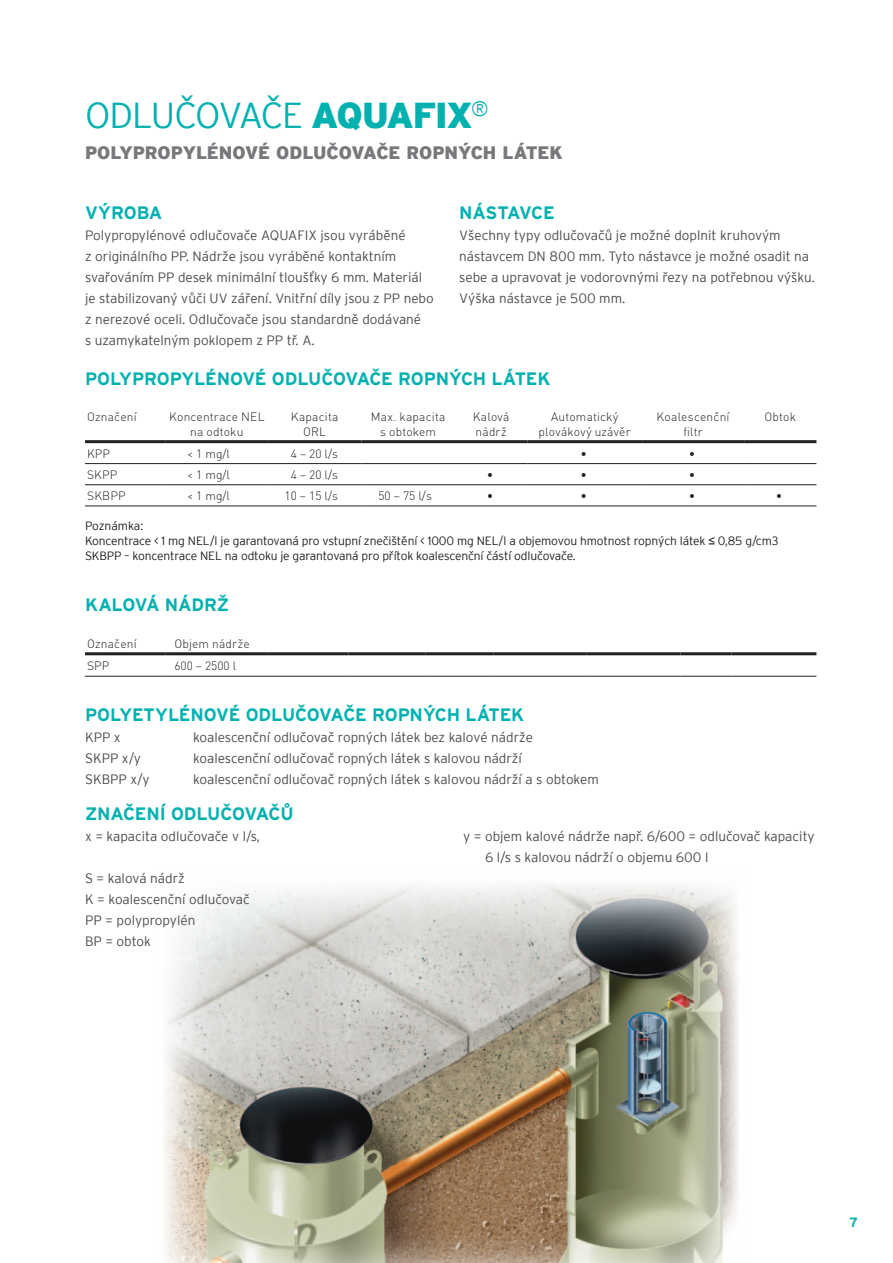
<style>
.page{position:relative;width:893px;height:1263px;background:#fff}
.page>*{position:absolute;margin:0;border:0;box-sizing:border-box;transform-origin:0 0}
.t1{font:300 36px "Interstate";letter-spacing:-.06em;color:#00b1b0}
.t2{font:700 18px "Interstate 3";letter-spacing:-.015em;color:#00b1b0}
.t3{font:900 18px "Interstate";letter-spacing:-.005em;color:#76787b}
.t4{font:300 13.5px/21px "Interstate";color:#4b4c4d}
.t5{font:700 13.5px "Interstate 3";color:#00b1b0}
.t6{font:300 12px/15px "Interstate";letter-spacing:-.01em;color:#231f20}
.t7{font:300 12px/15px "DIN Pro";letter-spacing:.015em;color:#231f20;text-align:center}
.t8{font:12px "DIN Light CE";letter-spacing:.015em;color:#231f20}
.s1{font-weight:900}
.s2{font-family:"Arial";font-weight:400}
</style>
<div class="page">
<img style="left:164px;top:883px;width:574px;height:380px">
<hr style="left:85px;top:484px;width:81px;height:1px;background:#231f20">
<hr style="left:166px;top:484px;width:102px;height:1px;background:#231f20">
<hr style="left:85px;top:440px;width:81px;height:3px;background:#231f20">
<hr style="left:85px;top:463px;width:81px;height:1px;background:#231f20">
<hr style="left:166px;top:463px;width:102px;height:1px;background:#231f20">
<hr style="left:268px;top:463px;width:93px;height:1px;background:#231f20">
<hr style="left:361px;top:463px;width:94px;height:1px;background:#231f20">
<hr style="left:455px;top:463px;width:72px;height:1px;background:#231f20">
<hr style="left:527px;top:463px;width:115px;height:1px;background:#231f20">
<hr style="left:642px;top:463px;width:102px;height:1px;background:#231f20">
<hr style="left:744px;top:463px;width:72px;height:1px;background:#231f20">
<hr style="left:268px;top:484px;width:93px;height:1px;background:#231f20">
<hr style="left:361px;top:484px;width:94px;height:1px;background:#231f20">
<hr style="left:455px;top:484px;width:72px;height:1px;background:#231f20">
<hr style="left:527px;top:484px;width:115px;height:1px;background:#231f20">
<hr style="left:642px;top:484px;width:102px;height:1px;background:#231f20">
<hr style="left:744px;top:484px;width:72px;height:1px;background:#231f20">
<hr style="left:85px;top:506px;width:81px;height:1px;background:#231f20">
<hr style="left:166px;top:506px;width:102px;height:1px;background:#231f20">
<hr style="left:268px;top:506px;width:93px;height:1px;background:#231f20">
<hr style="left:361px;top:506px;width:94px;height:1px;background:#231f20">
<hr style="left:455px;top:506px;width:72px;height:1px;background:#231f20">
<hr style="left:527px;top:506px;width:115px;height:1px;background:#231f20">
<hr style="left:642px;top:506px;width:102px;height:1px;background:#231f20">
<hr style="left:744px;top:506px;width:72px;height:1px;background:#231f20">
<hr style="left:166px;top:440px;width:102px;height:3px;background:#231f20">
<hr style="left:268px;top:440px;width:93px;height:3px;background:#231f20">
<hr style="left:361px;top:440px;width:94px;height:3px;background:#231f20">
<hr style="left:455px;top:440px;width:72px;height:3px;background:#231f20">
<hr style="left:527px;top:440px;width:115px;height:3px;background:#231f20">
<hr style="left:642px;top:440px;width:102px;height:3px;background:#231f20">
<hr style="left:744px;top:440px;width:72px;height:3px;background:#231f20">
<hr style="left:85px;top:652px;width:81px;height:3px;background:#231f20">
<hr style="left:85px;top:676px;width:81px;height:1px;background:#231f20">
<hr style="left:166px;top:676px;width:102px;height:1px;background:#231f20">
<hr style="left:268px;top:676px;width:81px;height:1px;background:#231f20">
<hr style="left:349px;top:676px;width:76px;height:1px;background:#231f20">
<hr style="left:425px;top:676px;width:68px;height:1px;background:#231f20">
<hr style="left:493px;top:676px;width:94px;height:1px;background:#231f20">
<hr style="left:587px;top:676px;width:93px;height:1px;background:#231f20">
<hr style="left:680px;top:676px;width:51px;height:1px;background:#231f20">
<hr style="left:731px;top:676px;width:85px;height:1px;background:#231f20">
<hr style="left:166px;top:652px;width:102px;height:3px;background:#231f20">
<hr style="left:268px;top:652px;width:81px;height:3px;background:#231f20">
<hr style="left:349px;top:652px;width:76px;height:3px;background:#231f20">
<hr style="left:425px;top:652px;width:68px;height:3px;background:#231f20">
<hr style="left:493px;top:652px;width:94px;height:3px;background:#231f20">
<hr style="left:587px;top:652px;width:93px;height:3px;background:#231f20">
<hr style="left:680px;top:652px;width:51px;height:3px;background:#231f20">
<hr style="left:731px;top:652px;width:85px;height:3px;background:#231f20">
<h1 class="t1" style="left:85px;top:94px;width:405px">Odlučovače <span class="s1">AQUAFIX</span><sup>®</sup></h1>
<h2 class="t3" style="left:85px;top:142px;width:479px">POLYPROPYLÉNOVÉ ODLUČOVAČE ROPNÝCH LÁTEK</h2>
<h2 class="t2" style="left:85px;top:202px;width:79px">VÝROBA</h2>
<p class="t4" style="left:85px;top:224px;width:350px">Polypropylénové odlučovače AQUAFIX jsou vyráběné<br>z originálního PP. Nádrže jsou vyráběné kontaktním svařováním PP desek minimální tloušťky 6 mm. Materiál je stabilizovaný vůči UV záření. Vnitřní díly jsou z PP nebo z nerezové oceli. Odlučovače jsou standardně dodávané<br>s uzamykatelným poklopem z PP tř. A.</p>
<h2 class="t2" style="left:459px;top:202px;width:97px">NÁSTAVCE</h2>
<p class="t4" style="left:459px;top:224px;width:357px">Všechny typy odlučovačů je možné doplnit kruhovým nástavcem DN 800 mm. Tyto nástavce je možné osadit na sebe a upravovat je vodorovnými řezy na potřebnou výšku.<br>Výška nástavce je 500 mm.</p>
<h2 class="t2" style="left:85px;top:368px;width:467px">POLYPROPYLÉNOVÉ ODLUČOVAČE ROPNÝCH LÁTEK</h2>
<p class="t7" style="left:87px;top:408px;width:51px">Označení</p>
<p class="t7" style="left:169px;top:408px;width:97px">Koncentrace NEL na odtoku</p>
<p class="t7" style="left:291px;top:408px;width:49px">Kapacita<br>ORL</p>
<p class="t7" style="left:371px;top:408px;width:76px">Max. kapacita s obtokem</p>
<p class="t7" style="left:473px;top:408px;width:38px;text-align:left">Kalová nádrž</p>
<p class="t7" style="left:539px;top:408px;width:94px">Automatický plovákový uzávěr</p>
<p class="t7" style="left:657px;top:408px;width:74px">Koalescenční filtr</p>
<p class="t7" style="left:764px;top:408px;width:33px">Obtok</p>
<p class="t7" style="left:87px;top:445px;width:25px">KpP</p>
<p class="t7" style="left:187px;top:445px;width:44px">&lt; 1 mg/l</p>
<p class="t7" style="left:291px;top:445px;width:49px">4 – 20 l/s</p>
<p class="t7" style="left:580px;top:445px;width:8px">•</p>
<p class="t7" style="left:689px;top:445px;width:8px">•</p>
<p class="t7" style="left:87px;top:466px;width:32px">sKpP</p>
<p class="t7" style="left:187px;top:466px;width:44px">&lt; 1 mg/l</p>
<p class="t7" style="left:291px;top:466px;width:49px">4 – 20 l/s</p>
<p class="t7" style="left:487px;top:466px;width:8px">•</p>
<p class="t7" style="left:580px;top:466px;width:8px">•</p>
<p class="t7" style="left:689px;top:466px;width:8px">•</p>
<p class="t7" style="left:87px;top:488px;width:24px">sKbpp</p>
<p class="t7" style="left:187px;top:488px;width:44px">&lt; 1 mg/l</p>
<p class="t7" style="left:285px;top:488px;width:55px">10 – 15 l/s</p>
<p class="t7" style="left:378px;top:488px;width:55px">50 – 75 l/s</p>
<p class="t7" style="left:487px;top:488px;width:8px">•</p>
<p class="t7" style="left:580px;top:488px;width:8px">•</p>
<p class="t7" style="left:689px;top:488px;width:8px">•</p>
<p class="t7" style="left:776px;top:488px;width:8px">•</p>
<p class="t6" style="left:85px;top:518px;width:695px">Poznámka:<br>Koncentrace &lt; 1 mg NEL/l je garantovaná pro vstupní znečištění &lt; 1000 mg NEL/l a objemovou hmotnost ropných látek <span class="s2">≤</span> 0,85 g/cm3<br>SKBPP – koncentrace NEL na odtoku je garantovaná pro přítok koalescenční částí odlučovače.</p>
<h2 class="t2" style="left:85px;top:595px;width:146px">KALOVÁ NÁDRŽ</h2>
<p class="t8" style="left:87px;top:636px;width:51px">Označení</p>
<p class="t8" style="left:174px;top:636px;width:77px">Objem nádrže</p>
<p class="t8" style="left:87px;top:658px;width:24px">SPP</p>
<p class="t8" style="left:174px;top:658px;width:63px">600 – 2500 l</p>
<h2 class="t2" style="left:85px;top:705px;width:441px">POLYETYLÉNOVÉ ODLUČOVAČE ROPNÝCH LÁTEK</h2>
<p class="t4" style="left:85px;top:727px;width:37px">KPP x</p>
<p class="t4" style="left:193px;top:727px;width:342px">koalescenční odlučovač ropných látek bez kalové nádrže</p>
<p class="t4" style="left:85px;top:748px;width:58px">SKPP x/y</p>
<p class="t4" style="left:193px;top:748px;width:330px">koalescenční odlučovač ropných látek s kalovou nádrží</p>
<p class="t4" style="left:85px;top:769px;width:66px">SKBPP x/y</p>
<p class="t4" style="left:193px;top:769px;width:407px">koalescenční odlučovač ropných látek s kalovou nádrží a s obtokem</p>
<h2 class="t2" style="left:85px;top:804px;width:210px">ZNAČENÍ ODLUČOVAČŮ</h2>
<p class="t4" style="left:85px;top:826px;width:177px">x = kapacita odlučovače v l/s,</p>
<p class="t4" style="left:485px;top:826px;width:331px;text-indent:-22px">y = objem kalové nádrže např. 6/600 = odlučovač kapacity<br>6 l/s s kalovou nádrží o objemu 600 l</p>
<p class="t4" style="left:85px;top:868px;width:166px">S = kalová nádrž<br>K = koalescenční odlučovač<br>PP = polypropylén<br>BP = obtok</p>
<p class="t5" style="left:849px;top:1215px;width:10px">7</p>
</div>
